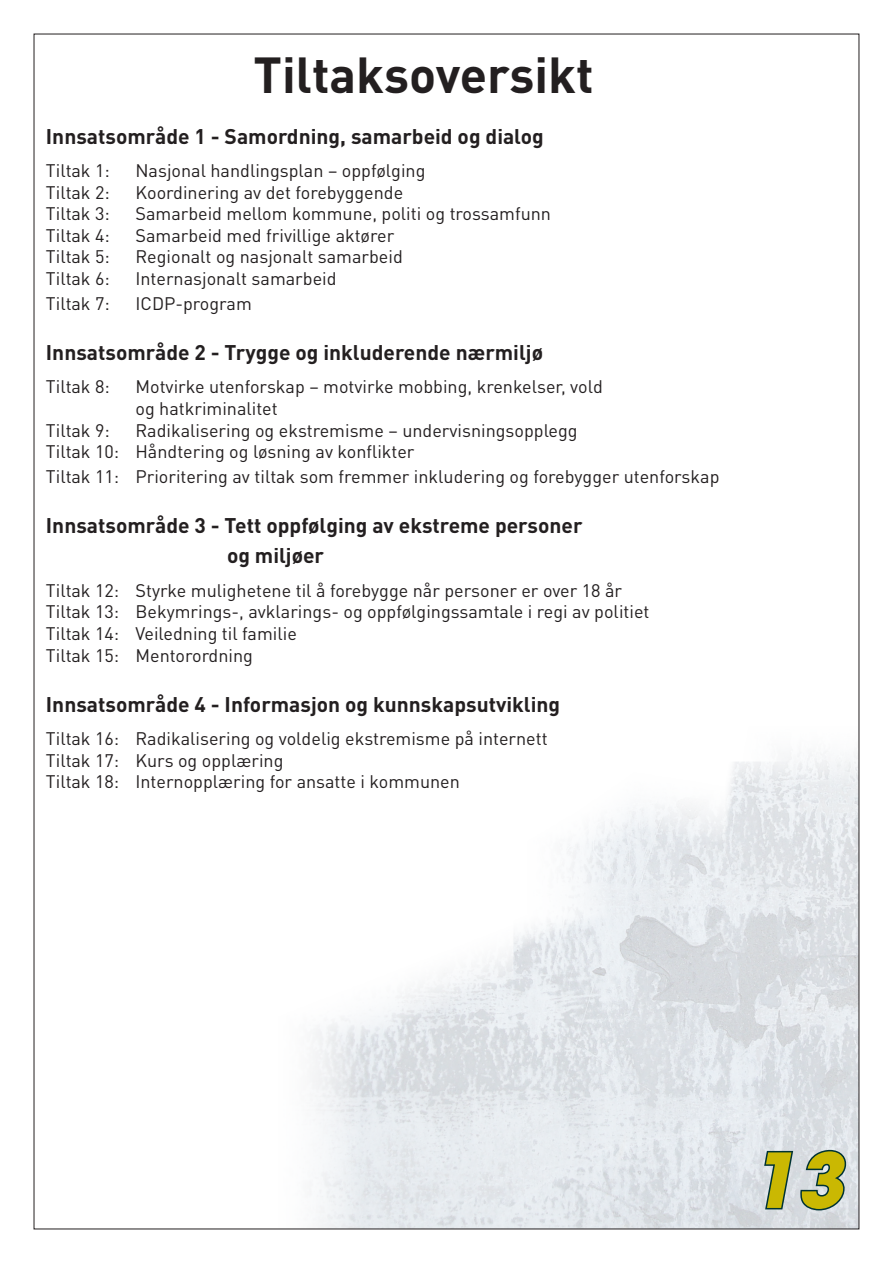
<style>
.page{position:relative;width:893px;height:1263px;background:#fff}
.page>*{position:absolute;margin:0;border:0;box-sizing:border-box;transform-origin:0 0}
.t1{font:italic 700 75px "ITC Avant Garde Std";color:#cab802}
.t2{font:700 49.95px "DIN Pro";color:#231f20}
.t3{font:700 21px "DIN Pro";color:#231f20}
.t4{font:18px "DIN Pro";color:#231f20}
</style>
<div class="page">
<img style="left:312px;top:752px;width:545px;height:475px">
<svg style="left:762px;top:1148px;width:84px;height:64px;background:#a8b7ba"></svg>
<p class="t2" style="left:253px;top:41px;width:342px">Tiltaksoversikt</p>
<p class="t3" style="left:46px;top:122px;width:499px">Innsatsområde 1 - Samordning, samarbeid og dialog</p>
<p class="t4" style="left:46px;top:158px;width:65px">Tiltak 1:</p>
<p class="t4" style="left:135px;top:158px;width:291px">Nasjonal handlingsplan – oppfølging</p>
<p class="t4" style="left:46px;top:180px;width:65px">Tiltak 2:</p>
<p class="t4" style="left:135px;top:180px;width:269px">Koordinering av det forebyggende</p>
<p class="t4" style="left:46px;top:201px;width:65px">Tiltak 3:</p>
<p class="t4" style="left:135px;top:201px;width:417px">Samarbeid mellom kommune, politi og trossamfunn</p>
<p class="t4" style="left:46px;top:223px;width:65px">Tiltak 4:</p>
<p class="t4" style="left:135px;top:223px;width:260px">Samarbeid med frivillige aktører</p>
<p class="t4" style="left:46px;top:245px;width:65px">Tiltak 5:</p>
<p class="t4" style="left:135px;top:245px;width:269px">Regionalt og nasjonalt samarbeid</p>
<p class="t4" style="left:46px;top:266px;width:65px">Tiltak 6:</p>
<p class="t4" style="left:135px;top:266px;width:203px">Internasjonalt samarbeid</p>
<p class="t4" style="left:46px;top:291px;width:65px">Tiltak 7:</p>
<p class="t4" style="left:135px;top:291px;width:118px">ICDP-program</p>
<p class="t3" style="left:46px;top:338px;width:499px">Innsatsområde 2 - Trygge og inkluderende nærmiljø</p>
<p class="t4" style="left:46px;top:375px;width:65px">Tiltak 8:</p>
<p class="t4" style="left:135px;top:375px;width:469px">Motvirke utenforskap – motvirke mobbing, krenkelser, vold</p>
<p class="t4" style="left:135px;top:396px;width:144px">og hatkriminalitet</p>
<p class="t4" style="left:46px;top:418px;width:65px">Tiltak 9:</p>
<p class="t4" style="left:135px;top:418px;width:444px">Radikalisering og ekstremisme – undervisningsopplegg</p>
<p class="t4" style="left:46px;top:439px;width:370px">Tiltak 10: Håndtering og løsning av konflikter</p>
<p class="t4" style="left:46px;top:464px;width:675px">Tiltak 11: Prioritering av tiltak som fremmer inkludering og forebygger utenforskap</p>
<p class="t3" style="left:46px;top:512px;width:538px">Innsatsområde 3 - Tett oppfølging av ekstreme personer</p>
<p class="t3" style="left:227px;top:542px;width:99px">og miljøer</p>
<p class="t4" style="left:46px;top:578px;width:578px">Tiltak 12: Styrke mulighetene til å forebygge når personer er over 18 år</p>
<p class="t4" style="left:46px;top:600px;width:605px">Tiltak 13: Bekymrings-, avklarings- og oppfølgingssamtale i regi av politiet</p>
<p class="t4" style="left:46px;top:621px;width:252px">Tiltak 14: Veiledning til familie</p>
<p class="t4" style="left:46px;top:643px;width:209px">Tiltak 15: Mentorordning</p>
<p class="t3" style="left:46px;top:690px;width:516px">Innsatsområde 4 - Informasjon og kunnskapsutvikling</p>
<p class="t4" style="left:46px;top:726px;width:503px">Tiltak 16: Radikalisering og voldelig ekstremisme på internett</p>
<p class="t4" style="left:46px;top:748px;width:239px">Tiltak 17: Kurs og opplæring</p>
<p class="t4" style="left:46px;top:769px;width:415px">Tiltak 18: Internopplæring for ansatte i kommunen</p>
<h1 class="t1" style="left:750px;top:1132px;width:94px">13</h1>
</div>
